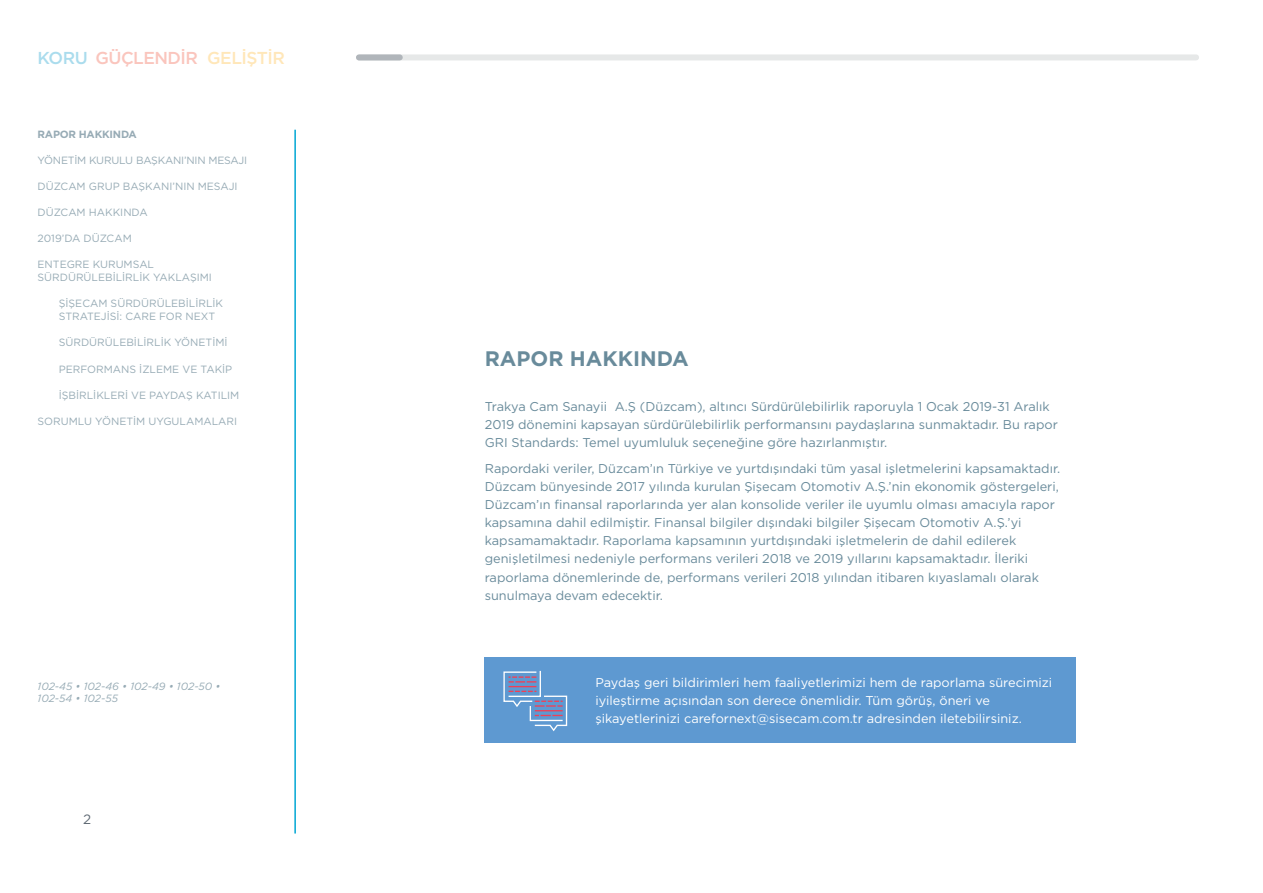
<style>
.page{position:relative;width:1263px;height:893px;background:#fff}
.page>*{position:absolute;margin:0;border:0;box-sizing:border-box;transform-origin:0 0}
.t1{font:700 21px "Gotham";color:#698b9b}
.t2{font:500 17.25px "Gotham";letter-spacing:-.03em;color:#fac5bd}
.t3{font:13.5px "Gotham";color:#5e6973}
.t4{font:12.75px/18px "Gotham";color:#698b9b}
.t5{font:12.75px/18px "Gotham";color:#fff}
.t6{font:10.5px/13.5px "Gotham";color:#97abb5}
.t7{font:italic 10.5px/12.6px "Gotham";color:#97abb5}
.t8{font:10.5px "Gotham";letter-spacing:-.02em;color:#97abb5}
.t9{font:700 10.5px "Gotham";letter-spacing:-.02em;color:#97abb5}
.s1{color:#aadced}
.s2{color:#ffe7b9}
</style>
<div class="page">
<div style="left:485px;top:658px;width:591px;height:85px;background:#5e99d1"></div>
<svg style="left:503px;top:670px;width:65px;height:62px"></svg>
<hr style="left:294px;top:130px;width:2px;height:703px;background:#00a6d3">
<div style="left:359px;top:54px;width:837px;height:6px;background:#e6e8e8"></div>
<div style="left:359px;top:54px;width:41px;height:6px;background:#b0b5ba"></div>
<h2 class="t2" style="left:38px;top:47px;width:249px"><span class="s1">KORU</span> GÜÇLENDİR <span class="s2">GELİŞTİR</span></h2>
<p class="t9" style="left:38px;top:127px;width:101px">RAPOR HAKKINDA</p>
<p class="t8" style="left:38px;top:154px;width:211px">YÖNETI M KURULU BAŞKANI’NIN MESAJI</p>
<p class="t6" style="left:38px;top:179px;width:202px">DÜZCAM GRUP BAŞKANI’NIN MESAJI</p>
<p class="t6" style="left:38px;top:205px;width:112px">DÜZCAM HAKKINDA</p>
<p class="t6" style="left:38px;top:231px;width:96px">2019’DA DÜZCAM</p>
<p class="t6" style="left:38px;top:257px;width:176px">ENTEGRE KURUMSAL<br>SÜRDÜRÜLEBİLİRLİK YAKLAŞIMI</p>
<p class="t6" style="left:59px;top:296px;width:166px">ŞIŞECAM SÜRDÜRÜLEBI LI RLI K<br>STRATEJISI : CARE FOR NEXT</p>
<p class="t6" style="left:59px;top:336px;width:170px">SÜRDÜRÜLEBILIRLIK YÖNETIMI</p>
<p class="t6" style="left:59px;top:362px;width:175px">PERFORMANS İZLEME VE TAKIP</p>
<p class="t6" style="left:59px;top:388px;width:182px">İŞBI RLI KLERI VE PAYDAŞ KATILIM</p>
<p class="t6" style="left:38px;top:414px;width:201px">SORUMLU YÖNETİM UYGULAMALARI</p>
<p class="t7" style="left:38px;top:679px;width:185px">102-45 • 102-46 • 102-49 • 102-50 •<br>102-54 • 102-55</p>
<p class="t3" style="left:83px;top:811px;width:10px">2</p>
<h1 class="t1" style="left:485px;top:345px;width:205px">RAPOR HAKKINDA</h1>
<p class="t4" style="left:485px;top:397px;width:575px">Trakya Cam Sanayii A.Ş (Düzcam), altıncı Sü rdü rü lebilirlik raporuyla 1 Ocak 2019-31 Aralık<br>2019 dönemini kapsayan sü rdü rü lebilirlik performansını paydaşlarına sunmaktadır. Bu rapor<br>GRI Standards: Temel uyumluluk seçeneğine göre hazırlanmıştır.</p>
<p class="t4" style="left:485px;top:460px;width:577px">Rapordaki veriler, Düzcam’ın Türkiye ve yurtdışındaki tü m yasal işletmelerini kapsamaktadır.<br>Düzcam bünyesinde 2017 yılında kurulan Şişecam Otomotiv A.Ş.’nin ekonomik göstergeleri, Düzcam’ın finansal raporlarında yer alan konsolide veriler ile uyumlu olması amacıyla rapor kapsamına dahil edilmiştir. Finansal bilgiler dışındaki bilgiler Şişecam Otomotiv A.Ş.’yi kapsamamaktadır. Raporlama kapsamının yurtdışındaki işletmelerin de dahil edilerek genişletilmesi nedeniyle performans verileri 2018 ve 2019 yıllarını kapsamaktadır. İleriki raporlama dönemlerinde de, performans verileri 2018 yılından itibaren kıyaslamalı olarak sunulmaya devam edecektir.</p>
<p class="t5" style="left:595px;top:674px;width:458px">Paydaş geri bildirimleri hem faaliyetlerimizi hem de raporlama sürecimizi iyileştirme açısından son derece önemlidir. Tüm görüş, öneri ve şikayetlerinizi carefornext@sisecam.com.tr adresinden iletebilirsiniz.</p>
</div>
